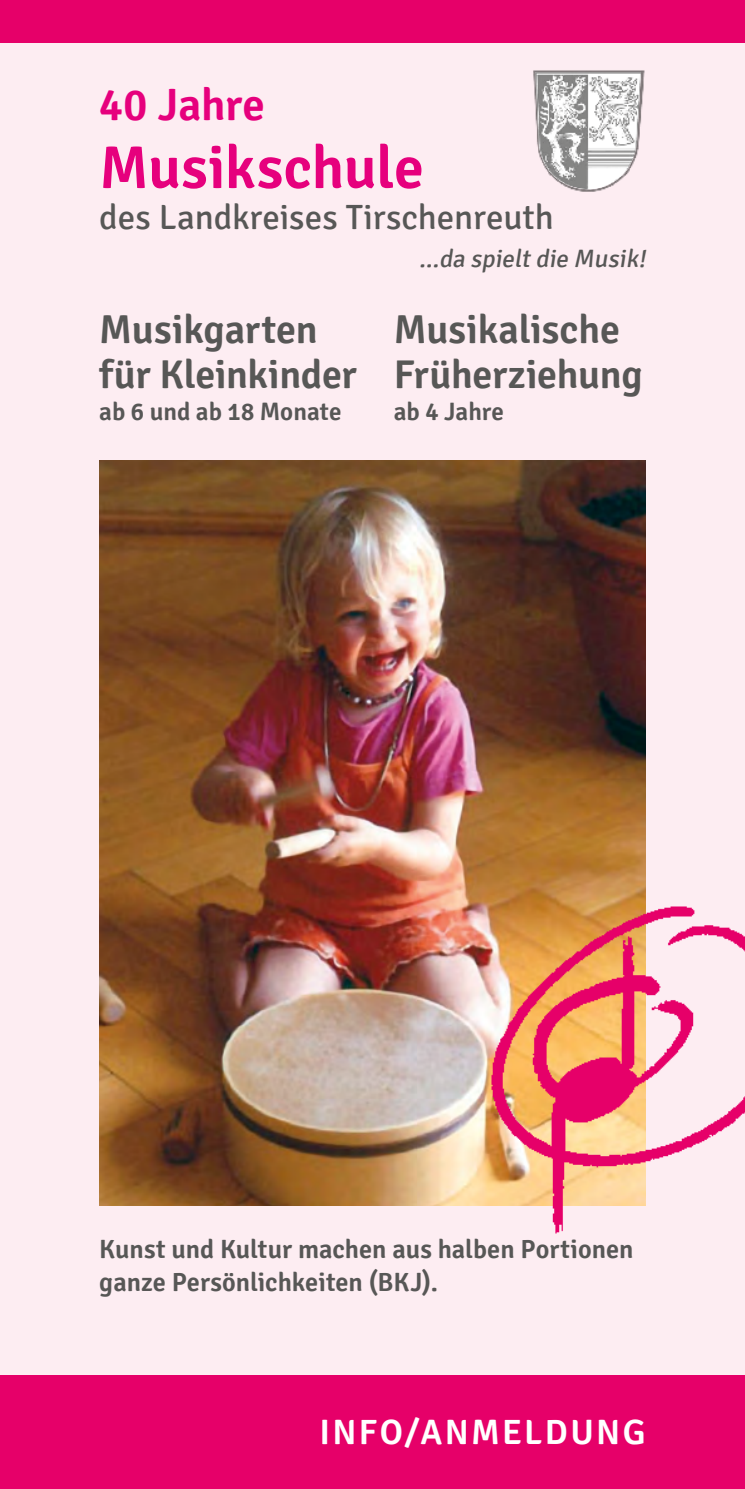
<style>
.page{position:relative;width:745px;height:1489px;background:#fff}
.page>*{position:absolute;margin:0;border:0;box-sizing:border-box;transform-origin:0 0}
.t1{font:600 60px "Signika";letter-spacing:-.005em;color:#e6007d}
.t2{font:600 45px "Signika";letter-spacing:-.005em;color:#e6007d}
.t3{font:600 40px/45px "Signika";letter-spacing:-.005em;color:#575756}
.t4{font:35px "Signika";letter-spacing:-.005em;color:#575756}
.t5{font:600 35px "Signika";letter-spacing:.065em;color:#fff}
.t6{font:600 26.25px/32.5px "Signika";color:#575756}
.t7{font:600 25px "Signika";color:#575756}
.t8{font:italic 25px "Signika";color:#575756}
</style>
<div class="page">
<div style="left:0;top:0;width:744px;height:1488px;background:#fdedf2"></div>
<div style="left:0;top:0;width:744px;height:43px;background:#e60069"></div>
<div style="left:0;top:1375px;width:744px;height:113px;background:#e60069"></div>
<img style="left:99px;top:461px;width:546px;height:744px">
<img style="left:484px;top:899px;width:260px;height:335px">
<img style="left:533px;top:70px;width:111px;height:122px">
<img style="left:535px;top:72px;width:105px;height:117px">
<h2 class="t2" style="left:99px;top:79px;width:167px">40 Jahre</h2>
<h1 class="t1" style="left:99px;top:132px;width:326px">Musikschule</h1>
<h3 class="t4" style="left:99px;top:197px;width:455px">des Landkreises Tirschenreuth</h3>
<p class="t8" style="left:419px;top:244px;width:232px">...da spielt die Musik!</p>
<h3 class="t3" style="left:99px;top:307px;width:259px">Musikgarten für Kleinkinder</h3>
<p class="t7" style="left:99px;top:397px;width:243px">ab 6 und ab 18 Monate</p>
<h3 class="t3" style="left:393px;top:307px;width:250px">Musikalische<br>Früherziehung</h3>
<p class="t7" style="left:393px;top:397px;width:112px">ab 4 Jahre</p>
<p class="t6" style="left:99px;top:1233px;width:535px">Kunst und Kultur machen aus halben Portionen ganze Persönlichkeiten (BKJ).</p>
<h3 class="t5" style="left:319px;top:1411px;width:327px">INFO/ANMELDUNG</h3>
</div>
